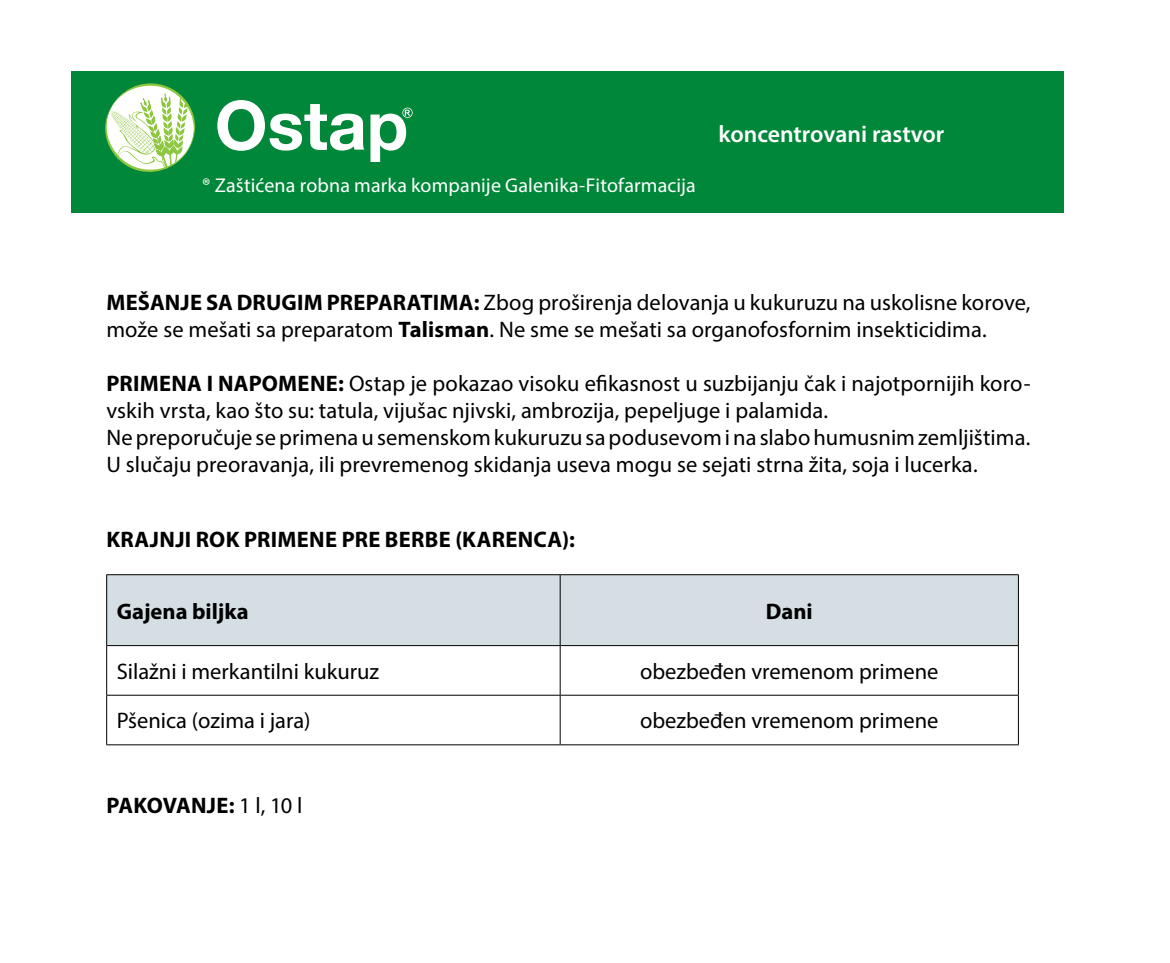
<style>
.page{position:relative;width:1170px;height:963px;background:#fff}
.page>*{position:absolute;margin:0;border:0;box-sizing:border-box;transform-origin:0 0}
.t1{font:600 23.75px "Myriad Pro";color:#fff}
.t2{font:22.5px/27px "Myriad Pro";color:#000}
.t3{font:700 22.5px "Myriad Pro";letter-spacing:.01em;color:#000}
.t4{font:20px "Myriad Pro";letter-spacing:.005em;color:#fff}
.s1{font-weight:700}
.s2{font-weight:400}
</style>
<div class="page">
<div style="left:107px;top:575px;width:910px;height:70px;background:#d4dee3"></div>
<svg style="left:107px;top:646px;width:910px;height:98px"></svg>
<hr style="left:106px;top:574px;width:454px;height:1px;background:#000">
<hr style="left:106px;top:575px;width:1px;height:70px;background:#000">
<hr style="left:560px;top:574px;width:458px;height:1px;background:#000">
<hr style="left:559px;top:575px;width:1px;height:70px;background:#000">
<hr style="left:1017px;top:575px;width:1px;height:70px;background:#000">
<hr style="left:106px;top:645px;width:454px;height:1px;background:#000">
<hr style="left:106px;top:646px;width:1px;height:49px;background:#000">
<hr style="left:560px;top:645px;width:458px;height:1px;background:#000">
<hr style="left:559px;top:646px;width:1px;height:49px;background:#000">
<hr style="left:1017px;top:646px;width:1px;height:49px;background:#000">
<hr style="left:106px;top:695px;width:454px;height:1px;background:#000">
<hr style="left:106px;top:695px;width:1px;height:49px;background:#000">
<hr style="left:560px;top:695px;width:458px;height:1px;background:#000">
<hr style="left:559px;top:695px;width:1px;height:49px;background:#000">
<hr style="left:1017px;top:695px;width:1px;height:49px;background:#000">
<hr style="left:106px;top:744px;width:454px;height:1px;background:#000">
<hr style="left:560px;top:744px;width:458px;height:1px;background:#000">
<div style="left:71px;top:71px;width:992px;height:142px;background:#008739"></div>
<svg style="left:105px;top:83px;width:90px;height:89px"></svg>
<svg style="left:217px;top:100px;width:147px;height:51px"></svg>
<svg style="left:370px;top:108px;width:42px;height:54px"></svg>
<p class="t4" style="left:202px;top:173px;width:495px">® Zaštićena robna marka kompanije Galenika-Fitofarmacija</p>
<p class="t1" style="left:718px;top:119px;width:227px">koncentrovani rastvor</p>
<p class="t2" style="left:106px;top:288px;width:925px"><span class="s1">MEŠANJE SA DRUGIM PREPARATIMA:</span> Zbog proširenja delovanja u kukuruzu na uskolisne korove, može se mešati sa preparatom <span class="s1">Talisman</span>. Ne sme se mešati sa organofosfornim insekticidima.</p>
<p class="t2" style="left:106px;top:369px;width:925px"><span class="s1">PRIMENA I NAPOMENE:</span> Ostap je pokazao visoku efikasnost u suzbijanju čak i najotpornijih koro&shy;vskih vrsta, kao što su: tatula, vijušac njivski, ambrozija, pepeljuge i palamida.<br>Nepreporučuje seprimenausemenskomkukuruzusapodusevomina slabohumusnimzemljištima.<br>U slučaju preoravanja, ili prevremenog skidanja useva mogu se sejati strna žita, soja i lucerka.</p>
<p class="t3" style="left:106px;top:525px;width:470px">KRAJNJI ROK PRIMENE PRE BERBE (KARENCA):</p>
<p class="t3" style="left:117px;top:596px;width:133px">Gajena biljka</p>
<p class="t3" style="left:765px;top:596px;width:48px">Dani</p>
<p class="t2" style="left:117px;top:657px;width:264px">Silažni i merkantilni kukuruz</p>
<p class="t2" style="left:640px;top:657px;width:300px">obezbeđen vremenom primene</p>
<p class="t2" style="left:117px;top:707px;width:195px">Pšenica (ozima i jara)</p>
<p class="t2" style="left:640px;top:707px;width:300px">obezbeđen vremenom primene</p>
<p class="t3" style="left:106px;top:791px;width:198px">PAKOVANJE: <span class="s2">1 l, 10 l</span></p>
</div>
